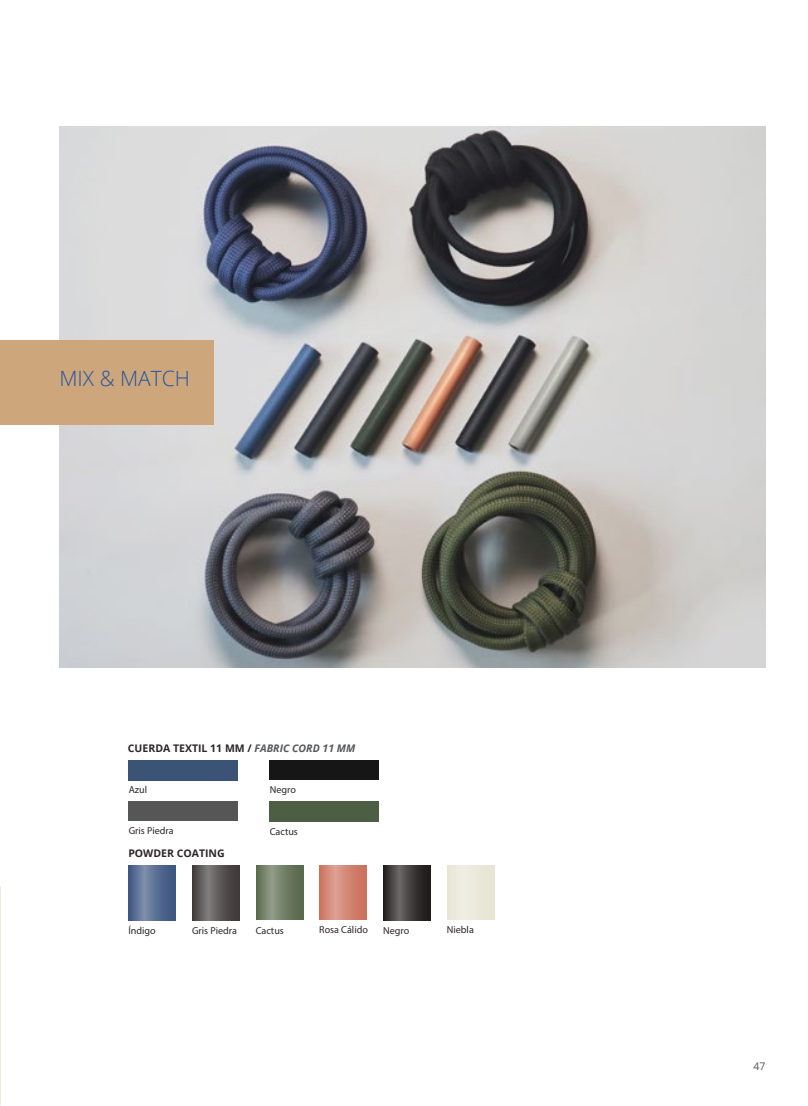
<style>
.page{position:relative;width:808px;height:1106px;background:#fff}
.page>*{position:absolute;margin:0;border:0;box-sizing:border-box;transform-origin:0 0}
.t1{font:300 21px "Open Sans";color:#2156a3}
.t2{font:700 10.5px "Open Sans";color:#2e2628}
.t3{font:10.5px "Open Sans";color:#555454}
.t4{font:10.05px "Open Sans";color:#2e2628}
.s1{font-style:italic;color:#58595b}
</style>
<div class="page">
<img style="left:60px;top:127px;width:705px;height:540px">
<div style="left:0;top:340px;width:214px;height:84px;background:#cda67c"></div>
<div style="left:128px;top:801px;width:110px;height:20px;background:#565656"></div>
<div style="left:269px;top:801px;width:110px;height:20px;background:#4c5e44"></div>
<div style="left:128px;top:760px;width:110px;height:20px;background:#3b5375"></div>
<svg style="left:383px;top:865px;width:48px;height:56px;background:#3f3b3b"></svg>
<svg style="left:128px;top:865px;width:48px;height:56px;background:#586d93"></svg>
<svg style="left:256px;top:865px;width:48px;height:55px;background:#717e65"></svg>
<svg style="left:192px;top:865px;width:48px;height:56px;background:#5b5556"></svg>
<svg style="left:319px;top:865px;width:48px;height:55px;background:#d28573"></svg>
<div style="left:447px;top:865px;width:48px;height:55px;background:#eae9da"></div>
<div style="left:269px;top:760px;width:110px;height:19px;background:#161617"></div>
<h1 class="t1" style="left:60px;top:364px;width:132px">MIX &amp; MATCH</h1>
<p class="t2" style="left:128px;top:740px;width:229px">CUERDA TEXTIL 11 MM / <span class="s1">FABRIC CORD 11 MM</span></p>
<p class="t4" style="left:129px;top:783px;width:20px">Azul</p>
<p class="t4" style="left:270px;top:783px;width:28px">Negro</p>
<p class="t4" style="left:129px;top:824px;width:46px">Gris Piedra</p>
<p class="t4" style="left:270px;top:826px;width:30px">Cactus</p>
<p class="t2" style="left:128px;top:845px;width:98px">POWDER COATING</p>
<p class="t4" style="left:128px;top:924px;width:29px">Índigo</p>
<p class="t4" style="left:192px;top:924px;width:46px">Gris Piedra</p>
<p class="t4" style="left:256px;top:924px;width:30px">Cactus</p>
<p class="t4" style="left:319px;top:923px;width:50px">Rosa Cálido</p>
<p class="t4" style="left:383px;top:924px;width:28px">Negro</p>
<p class="t4" style="left:447px;top:923px;width:29px">Niebla</p>
<p class="t3" style="left:753px;top:1059px;width:14px">47</p>
</div>
